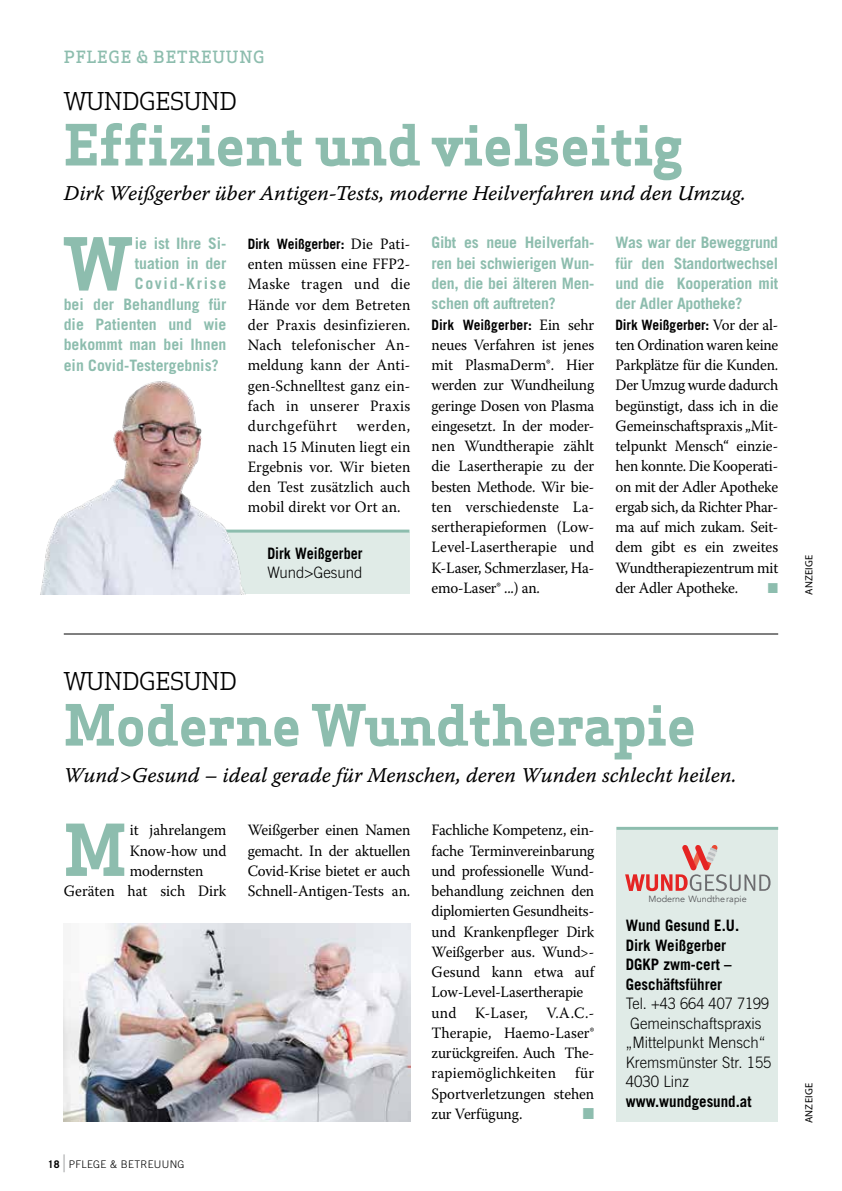
<style>
.page{position:relative;width:842px;height:1191px;background:#fff}
.page>*{position:absolute;margin:0;border:0;box-sizing:border-box;transform-origin:0 0}
.t1{font:700 69.75px "Apex Serif";color:#8dbdae}
.t2{font:700 69.75px "Apex Serif";color:#8dbdae;scale:.95 1}
.t3{font:700 55.5px "Apex Serif";color:#8dbdae}
.t4{font:24px "Apex Serif";letter-spacing:-.01em;color:#000}
.t5{font:700 24px "Trade Gothic LT Std";color:#b1b2b3;scale:.4 1}
.t6{font:21px "Warnock Pro It Capt";letter-spacing:-.005em;color:#000}
.t7{font:500 16.5px "Apex Serif";letter-spacing:.05em;color:#8dbdae}
.t8{font:15.75px/20.2px "Warnock Pro";letter-spacing:-.005em;color:#000;text-align:justify;scale:.95 1}
.t9{font:700 15.75px/20.2px "Trade Gothic LT Std";color:#8dbdae;text-align:justify}
.t10{font:300 15.75px/19.5px "Trade Gothic LT Std";color:#000;scale:.92 1}
.t11{font:700 15.75px/19.5px "Trade Gothic LT Std";color:#000;scale:.95 1}
.t12{font:700 15.75px "Trade Gothic LT Std";color:#000;scale:.9 1}
.t13{font:700 15.75px "Trade Gothic LT Std";letter-spacing:.11em;color:#8dbdae}
.t14{font:300 15.75px "Trade Gothic LT Std";color:#000;scale:.95 1}
.t15{font:500 15.75px "ITC Zapf Dingbats";color:#8dbdae;scale:.95 1}
.t16{font:700 14.25px "Trade Gothic LT Std";color:#000;scale:.95 1}
.t17{font:500 14.25px "ITC Zapf Dingbats";color:#8dbdae;scale:.95 1}
.t18{font:300 10.5px "Trade Gothic LT Std";letter-spacing:.03em;color:#000}
.t19{font:10.5px "Myriad Pro";letter-spacing:.02em;color:#000}
.t20{font:700 10.5px "Trade Gothic LT Std";color:#000}
.t21{font:9px "Avenir";color:#56575a}
.s1{font-family:"Warnock Pro";font-weight:400;font-size:15.75px}
</style>
<div class="page">
<hr style="left:841px;top:0;width:1px;height:500px;background:#ececed">
<svg style="left:841px;top:414px;width:1px;height:86px"></svg>
<div style="left:183px;top:532px;width:226px;height:62px;background:#e0ebe7"></div>
<hr style="left:64px;top:634px;width:714px;height:1px;background:#000">
<hr style="left:188px;top:529px;width:221px;height:3px;background:#8dbdae">
<img style="left:40px;top:381px;width:350px;height:213px">
<div style="left:616px;top:830px;width:162px;height:291px;background:#e0ebe7"></div>
<hr style="left:616px;top:827px;width:162px;height:3px;background:#8dbdae">
<img style="left:64px;top:923px;width:346px;height:198px">
<svg style="left:625px;top:845px;width:145px;height:46px"></svg>
<p class="t7" style="left:64px;top:46px;width:202px">PFLEGE &amp; BETREUUNG</p>
<h3 class="t4" style="left:64px;top:86px;width:175px">WUNDGESUND</h3>
<h2 class="t3" style="left:64px;top:109px;width:620px">Effizient und vielseitig</h2>
<h3 class="t6" style="left:64px;top:180px;width:684px">Dirk Weißgerber über Antigen-Tests, moderne Heilverfahren und den Umzug.</h3>
<p class="t9" style="left:432px;top:232px;width:164px">Gibt es neue Heilverfah&shy;ren bei schwierigen Wun&shy;den, die bei älteren Men&shy;schen oft auftreten?</p>
<p class="t16" style="left:432px;top:316px;width:173px">Dirk Weißgerber: <span class="s1">Ein sehr</span></p>
<p class="t8" style="left:432px;top:334px;width:173px">neues Verfahren ist jenes mit PlasmaDerm®. Hier werden zur Wundheilung geringe Dosen von Plasma eingesetzt. In der moder&shy;nen Wundtherapie zählt die Lasertherapie zu der besten Methode. Wir bie&shy;ten verschiedenste La&shy;sertherapieformen (Low-Level-Lasertherapie und K-Laser, Schmerzlaser, Ha&shy;emo-Laser® ...) an.</p>
<h1 class="t1" style="left:64px;top:219px;width:68px">W</h1>
<p class="t9" style="left:135px;top:233px;width:93px">ie ist Ihre Si-</p>
<p class="t9" style="left:615px;top:232px;width:164px">Was war der Beweggrund für den Standortwechsel und die Kooperation mit der Adler Apotheke?</p>
<p class="t16" style="left:615px;top:316px;width:173px">Dirk Weißgerber: <span class="s1">Vor der al-</span></p>
<p class="t8" style="left:615px;top:334px;width:173px">ten Ordination waren keine Parkplätze für die Kunden.<br>Der Umzug wurde dadurch begünstigt, dass ich in die Gemeinschaftspraxis „Mit&shy;telpunkt Mensch“ einzie&shy;hen konnte. Die Kooperati&shy;on mit der Adler Apotheke ergab sich, da Richter Phar&shy;ma auf mich zukam. Seit&shy;dem gibt es ein zweites Wundtherapiezentrum mit der Adler Apotheke.</p>
<p class="t16" style="left:248px;top:235px;width:173px">Dirk Weißgerber: <span class="s1">Die Pati-</span></p>
<p class="t8" style="left:248px;top:254px;width:173px">enten müssen eine FFP2- Maske tragen und die Hände vor dem Betreten der Praxis desinfizieren.<br>Nach telefonischer An&shy;meldung kann der Anti&shy;gen-Schnelltest ganz ein&shy;fach in unserer Praxis durchgeführt</p>
<p class="t9" style="left:135px;top:253px;width:93px">tuation in der</p>
<p class="t13" style="left:135px;top:274px;width:93px">Covid-Krise</p>
<p class="t9" style="left:64px;top:294px;width:164px">bei der Behandlung für</p>
<p class="t9" style="left:64px;top:314px;width:164px">die Patienten und wie</p>
<p class="t9" style="left:64px;top:334px;width:164px">bekommt man bei Ihnen</p>
<p class="t9" style="left:64px;top:354px;width:156px">ein Covid-Testergebnis?</p>
<p class="t8" style="left:248px;top:416px;width:173px;text-indent:109px">werden, nach 15 Minuten liegt ein Ergebnis vor. Wir bieten den Test zusätzlich auch mobil direkt vor Ort an.</p>
<p class="t12" style="left:267px;top:543px;width:107px">Dirk Weißgerber</p>
<p class="t14" style="left:267px;top:563px;width:102px">Wund&gt;Gesund</p>
<p class="t19" style="left:803px;top:595px;width:42px;rotate:-90deg">ANZEIGE</p>
<p class="t17" style="left:768px;top:581px;width:12px">■</p>
<h3 class="t4" style="left:64px;top:666px;width:175px">WUNDGESUND</h3>
<h2 class="t3" style="left:64px;top:689px;width:634px">Moderne Wundtherapie</h2>
<h3 class="t6" style="left:64px;top:762px;width:674px">Wund&gt;Gesund – ideal gerade für Menschen, deren Wunden schlecht heilen.</h3>
<h1 class="t2" style="left:64px;top:805px;width:68px">M</h1>
<p class="t8" style="left:130px;top:820px;width:103px">it jahrelangem</p>
<p class="t8" style="left:130px;top:840px;width:103px">Know-how und</p>
<p class="t8" style="left:130px;top:860px;width:79px">modernsten</p>
<p class="t8" style="left:64px;top:880px;width:173px">Geräten hat sich Dirk</p>
<p class="t8" style="left:248px;top:820px;width:173px">Weißgerber einen Namen gemacht. In der aktuellen Covid-Krise bietet er auch Schnell-Antigen-Tests an.</p>
<p class="t20" style="left:48px;top:1157px;width:13px">18</p>
<h3 class="t5" style="left:63px;top:1148px;width:7px">|</h3>
<p class="t18" style="left:69px;top:1157px;width:117px">PFLEGE &amp; BETREUUNG</p>
<p class="t8" style="left:432px;top:820px;width:173px;text-align:left">Fachliche Kompetenz, ein&shy;fache Terminvereinbarung und professionelle Wund&shy;behandlung zeichnen den diplomierten Gesundheits&shy;und Krankenpfleger Dirk<br>Weißgerber aus. Wund&gt;-<br>Gesund kann etwa auf<br>Low-Level-Lasertherapie und K-Laser, V.A.C.-<br>Therapie, Haemo-Laser® zurückgreifen. Auch The&shy;rapiemöglichkeiten für<br>Sportverletzungen stehen zur Verfügung.</p>
<p class="t15" style="left:583px;top:1106px;width:13px">■</p>
<p class="t21" style="left:648px;top:894px;width:100px">Moderne Wundtherapie</p>
<p class="t11" style="left:626px;top:915px;width:121px">Wund Gesund E.U.<br>Dirk Weißgerber<br>DGKP zwm-cert –<br>Geschäftsführer</p>
<p class="t10" style="left:626px;top:993px;width:160px">Tel. +43 664 407 7199<br>Gemeinschaftspraxis „Mittelpunkt Mensch“<br>Kremsmünster Str. 155<br>4030 Linz</p>
<p class="t11" style="left:626px;top:1091px;width:134px">www.wundgesund.at</p>
<p class="t19" style="left:803px;top:1123px;width:42px;rotate:-90deg">ANZEIGE</p>
</div>
